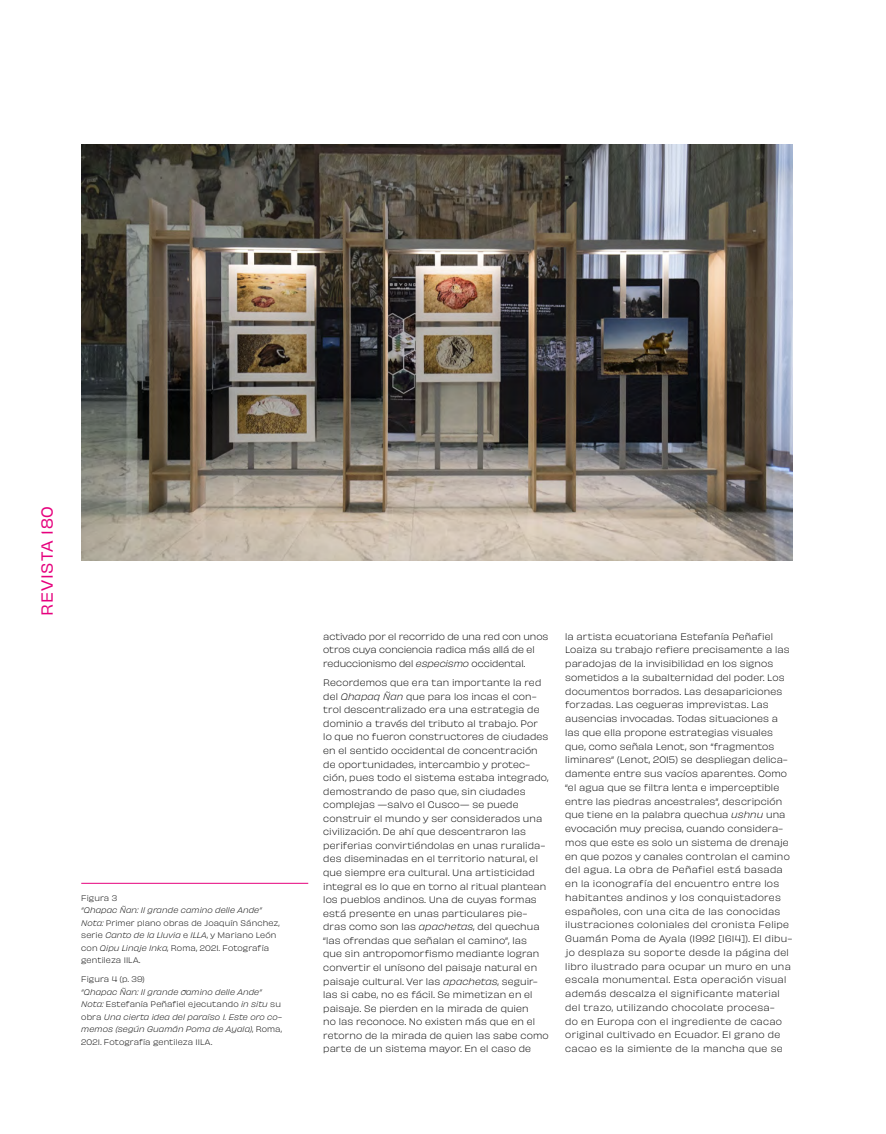
<style>
.page{position:relative;width:886px;height:1134px;background:#fff}
.page>*{position:absolute;margin:0;border:0;box-sizing:border-box;transform-origin:0 0}
.t1{font:15px "Obviously";letter-spacing:.05em;color:#e6007d}
.t2{font:8.75px/13.8px "Obviously Lght";letter-spacing:.01em;color:#000}
.t3{font:8.75px/13.6px "Obviously Lght";letter-spacing:-.01em;color:#000}
.t4{font:7.5px/12.5px "Obviously Lght";letter-spacing:.015em;color:#000}
.t5{font:italic 7.5px/12.5px "Obviously Lght";letter-spacing:.01em;color:#000}
.s1{font-style:italic}
.s2{font-style:normal}
</style>
<div class="page">
<img style="left:82px;top:144px;width:710px;height:417px">
<hr style="left:81px;top:883px;width:227px;height:1px;background:#e6007d">
<h1 class="t1" style="left:36px;top:615px;width:111px;rotate:-90deg">REVISTA 180</h1>
<p class="t4" style="left:81px;top:891px;width:37px">Figura 3</p>
<p class="t4" style="left:81px;top:903px;width:200px"><span class="s1">“Qhapac Ñan: Il grande camino delle Ande” Nota:</span> Primer plano obras de Joaquín Sánchez, serie <span class="s1">Canto de la Lluvia</span> e <span class="s1">ILLA</span>, y Mariano León con <span class="s1">Qipu Linaje Inka</span>, Roma, 2021. Fotografía gentileza IILA.</p>
<p class="t4" style="left:81px;top:972px;width:65px">Figura 4 (p. 39)</p>
<p class="t5" style="left:81px;top:985px;width:202px">“Qhapac Ñan: Il grande camino delle Ande” Nota: <span class="s2">Estefanía Peñafiel ejecutando</span> in situ <span class="s2">su obra</span> Una cierta idea del paraíso 1. Este oro co&shy;memos (según Guamán Poma de Ayala)<span class="s2">, Roma, 2021. Fotografía gentileza IILA.</span></p>
<p class="t3" style="left:323px;top:629px;width:227px">activado por el recorrido de una red con unos otros cuya conciencia radica más allá de el reduccionismo del <span class="s1">especismo</span> occidental.</p>
<p class="t2" style="left:323px;top:675px;width:227px">Recordemos que era tan importante la red del <span class="s1">Qhapaq Ñan</span> que para los incas el con&shy;trol descentralizado era una estrategia de dominio a través del tributo al trabajo. Por<br>lo que no fueron constructores de ciudades en el sentido occidental de concentración de oportunidades, intercambio y protec&shy;ción, pues todo el sistema estaba integrado, demostrando de paso que, sin ciudades complejas —salvo el Cusco— se puede construir el mundo y ser considerados una civilización. De ahí que descentraron las periferias convirtiéndolas en unas ruralida&shy;des diseminadas en el territorio natural, el que siempre era cultural. Una artisticidad integral es lo que en torno al ritual plantean los pueblos andinos. Una de cuyas formas está presente en unas particulares pie&shy;dras como son las <span class="s1">apachetas</span>, del quechua “las ofrendas que señalan el camino”, las<br>que sin antropomorfismo mediante logran convertir el unísono del paisaje natural en paisaje cultural. Ver las <span class="s1">apachetas</span>, seguir&shy;las si cabe, no es fácil. Se mimetizan en el paisaje. Se pierden en la mirada de quien<br>no las reconoce. No existen más que en el retorno de la mirada de quien las sabe como parte de un sistema mayor. En el caso de</p>
<p class="t2" style="left:565px;top:629px;width:228px">la artista ecuatoriana Estefanía Peñafiel Loaiza su trabajo refiere precisamente a las paradojas de la invisibilidad en los signos sometidos a la subalternidad del poder. Los documentos borrados. Las desapariciones forzadas. Las cegueras imprevistas. Las ausencias invocadas. Todas situaciones a las que ella propone estrategias visuales que, como señala Lenot, son “fragmentos liminares” (Lenot, 2015) se despliegan delica&shy;damente entre sus vacíos aparentes. Como “el agua que se filtra lenta e imperceptible entre las piedras ancestrales”, descripción que tiene en la palabra quechua <span class="s1">ushnu</span> una evocación muy precisa, cuando considera&shy;mos que este es solo un sistema de drenaje en que pozos y canales controlan el camino del agua. La obra de Peñafiel está basada en la iconografía del encuentro entre los habitantes andinos y los conquistadores españoles, con una cita de las conocidas ilustraciones coloniales del cronista Felipe Guamán Poma de Ayala (1992 [1614]). El dibu&shy;jo desplaza su soporte desde la página del libro ilustrado para ocupar un muro en una escala monumental. Esta operación visual además descalza el significante material del trazo, utilizando chocolate procesa-<br>do en Europa con el ingrediente de cacao original cultivado en Ecuador. El grano de cacao es la simiente de la mancha que se</p>
</div>
